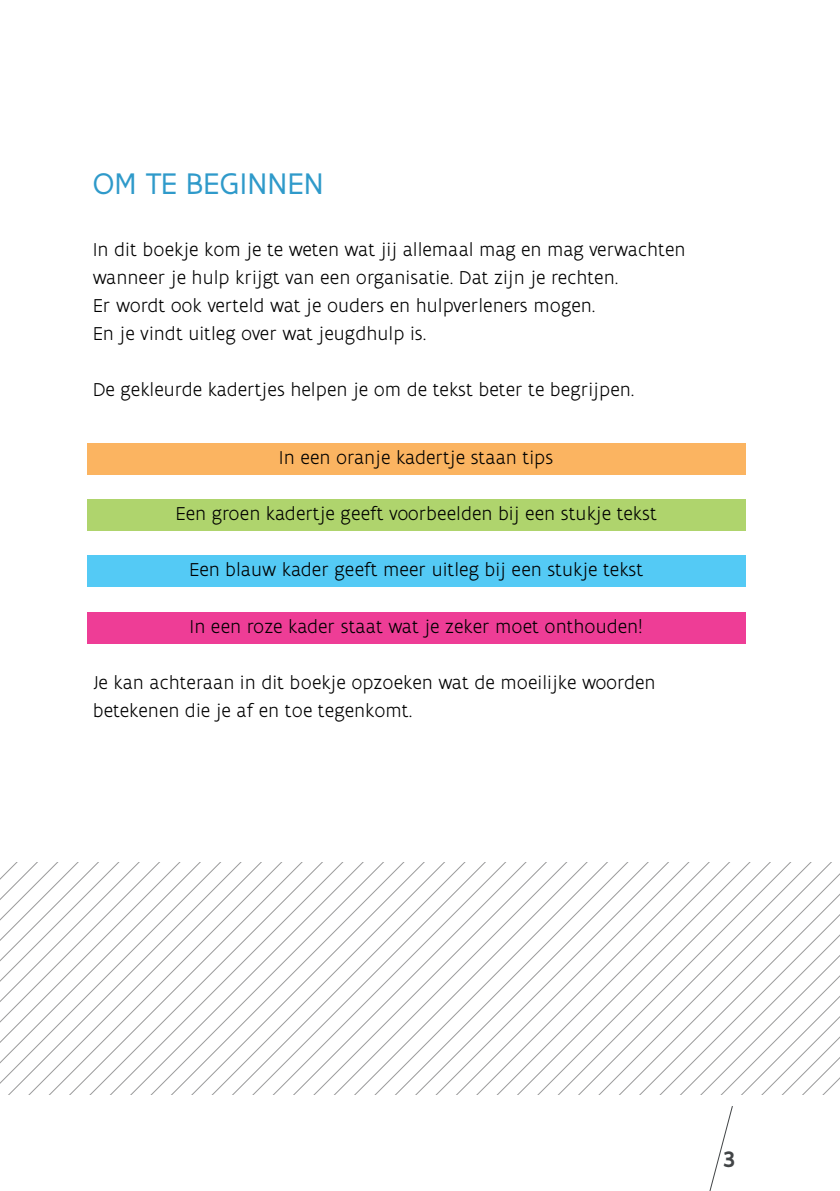
<style>
.page{position:relative;width:840px;height:1191px;background:#fff}
.page>*{position:absolute;margin:0;border:0;box-sizing:border-box;transform-origin:0 0}
.t1{font:32px "Flanders Art Sans";letter-spacing:.005em;color:#2f9aca}
.t2{font:500 24px "Flanders Art Sans";color:#424547}
.t3{font:300 20px/28px "Flanders Art Sans";color:#000}
</style>
<div class="page">
<svg style="left:709px;top:1106px;width:24px;height:85px"></svg>
<div style="left:87px;top:443px;width:658px;height:31px;background:#fbb461"></div>
<div style="left:87px;top:499px;width:658px;height:31px;background:#afd46d"></div>
<div style="left:87px;top:555px;width:658px;height:32px;background:#54caf5"></div>
<div style="left:87px;top:612px;width:658px;height:31px;background:#ee3d96"></div>
<svg style="left:216px;top:862px;width:21px;height:232px"></svg>
<svg style="left:237px;top:862px;width:20px;height:232px"></svg>
<svg style="left:257px;top:862px;width:20px;height:232px"></svg>
<svg style="left:277px;top:862px;width:21px;height:232px"></svg>
<svg style="left:298px;top:862px;width:20px;height:232px"></svg>
<svg style="left:318px;top:862px;width:20px;height:232px"></svg>
<svg style="left:338px;top:862px;width:21px;height:232px"></svg>
<svg style="left:359px;top:862px;width:20px;height:232px"></svg>
<svg style="left:379px;top:862px;width:20px;height:232px"></svg>
<svg style="left:399px;top:862px;width:21px;height:232px"></svg>
<svg style="left:420px;top:862px;width:20px;height:232px"></svg>
<svg style="left:440px;top:862px;width:20px;height:232px"></svg>
<svg style="left:460px;top:862px;width:21px;height:232px"></svg>
<svg style="left:481px;top:862px;width:20px;height:232px"></svg>
<svg style="left:501px;top:862px;width:20px;height:232px"></svg>
<svg style="left:521px;top:862px;width:21px;height:232px"></svg>
<svg style="left:542px;top:862px;width:20px;height:232px"></svg>
<svg style="left:562px;top:862px;width:20px;height:232px"></svg>
<svg style="left:582px;top:862px;width:21px;height:232px"></svg>
<svg style="left:603px;top:862px;width:20px;height:232px"></svg>
<svg style="left:623px;top:862px;width:20px;height:232px"></svg>
<svg style="left:643px;top:862px;width:21px;height:232px"></svg>
<svg style="left:664px;top:862px;width:20px;height:232px"></svg>
<svg style="left:684px;top:862px;width:155px;height:232px"></svg>
<h1 class="t1" style="left:93px;top:164px;width:232px">OM TE BEGINNEN</h1>
<p class="t3" style="left:93px;top:235px;width:594px">In dit boekje kom je te weten wat jij allemaal mag en mag verwachten wanneer je hulp krijgt van een organisatie. Dat zijn je rechten.<br>Er wordt ook verteld wat je ouders en hulpverleners mogen.<br>En je vindt uitleg over wat jeugdhulp is.</p>
<p class="t3" style="left:93px;top:375px;width:543px">De gekleurde kadertjes helpen je om de tekst beter te begrijpen.</p>
<p class="t3" style="left:279px;top:443px;width:276px">In een oranje kadertje staan tips</p>
<p class="t3" style="left:175px;top:499px;width:482px">Een groen kadertje geeft voorbeelden bij een stukje tekst</p>
<p class="t3" style="left:189px;top:555px;width:455px">Een blauw kader geeft meer uitleg bij een stukje tekst</p>
<p class="t3" style="left:189px;top:612px;width:454px">In een roze kader staat wat je zeker moet onthouden!</p>
<p class="t3" style="left:93px;top:668px;width:564px">Je kan achteraan in dit boekje opzoeken wat de moeilijke woorden betekenen die je af en toe tegenkomt.</p>
<p class="t2" style="left:723px;top:1144px;width:13px">3</p>
</div>
